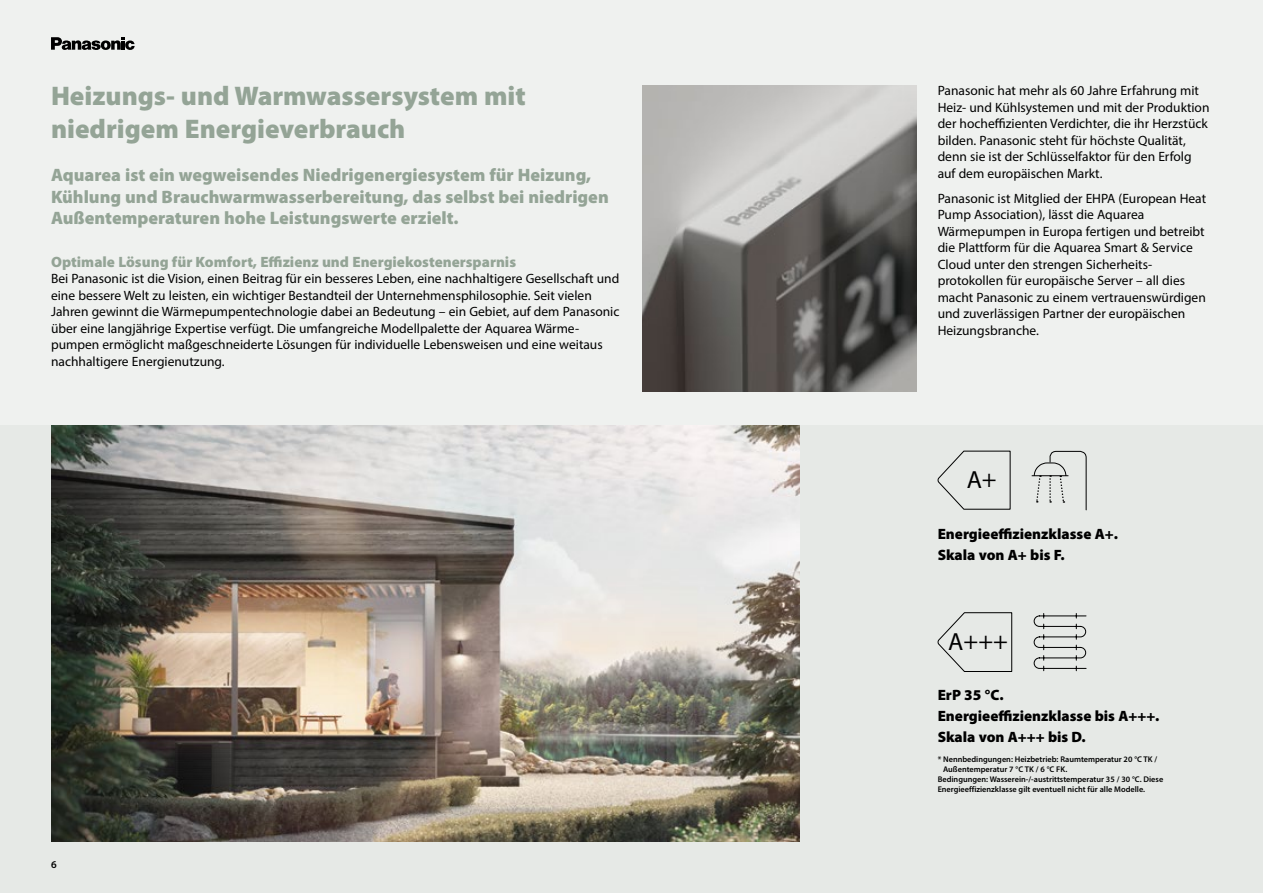
<style>
.page{position:relative;width:1263px;height:893px;background:#eff1ef}
.page>*{position:absolute;margin:0;border:0;box-sizing:border-box;transform-origin:0 0}
._00_23_HEADLINE_18BK{font:900 27px/32.4px "Myriad Pro";color:#94a496}
.t1{font:24.9px "Myriad Pro";color:#000}
._00_23_HEADLINE_12B{font:900 18px/21.6px "Myriad Pro";color:#94a496}
._01_23_TEXT_10B{font:900 15px "Myriad Pro";color:#000}
._01_23_TEXT_10B_EDIT{font:900 15px "Myriad Pro";color:#94a496}
._01_23_TEXT_9R{font:13.5px/16.5px "Myriad Pro";color:#000}
.t2{font:600 10.5px "Myriad Pro";color:#000}
._01_20_TEXT_5_5M{font:600 8.25px/9.9px "Myriad Pro";color:#000}
</style>
<div class="page">
<div style="left:0;top:425px;width:1263px;height:468px;background:#e6e9e6"></div>
<svg style="left:937px;top:612px;width:75px;height:60px"></svg>
<svg style="left:1033px;top:613px;width:54px;height:58px"></svg>
<svg style="left:937px;top:450px;width:74px;height:60px"></svg>
<hr style="left:1032px;top:475px;width:36px;height:1px;background:#000">
<svg style="left:1033px;top:451px;width:54px;height:60px"></svg>
<img style="left:51px;top:425px;width:748px;height:417px">
<img style="left:642px;top:85px;width:274px;height:306px">
<svg style="left:51px;top:37px;width:84px;height:13px"></svg>
<p class="_00_23_HEADLINE_18BK" style="left:51px;top:79px;width:476px">Heizungs- und Warmwassersystem mit niedrigem Energieverbrauch</p>
<p class="_00_23_HEADLINE_12B" style="left:51px;top:163px;width:559px">Aquarea ist ein wegweisendes Niedrigenergiesystem für Heizung,<br>Kühlung und Brauchwarmwasserbereitung, das selbst bei niedrigen<br>Außentemperaturen hohe Leistungswerte erzielt.</p>
<p class="_01_23_TEXT_10B_EDIT" style="left:51px;top:252px;width:467px">Optimale Lösung für Komfort, Effizienz und Energiekostenersparnis</p>
<p class="_01_23_TEXT_9R" style="left:51px;top:270px;width:570px">Bei Panasonic ist die Vision, einen Beitrag für ein besseres Leben, eine nachhaltigere Gesellschaft und eine bessere Welt zu leisten, ein wichtiger Bestandteil der Unternehmensphilosophie. Seit vielen Jahren gewinnt die Wärmepumpentechnologie dabei an Bedeutung – ein Gebiet, auf dem Panasonic über eine langjährige Expertise verfügt. Die umfangreiche Modellpalette der Aquarea Wärme&shy;pumpen ermöglicht maßgeschneiderte Lösungen für individuelle Lebensweisen und eine weitaus nachhaltigere Energienutzung.</p>
<p class="t2" style="left:51px;top:858px;width:7px">6</p>
<p class="_01_23_TEXT_9R" style="left:938px;top:82px;width:273px">Panasonic hat mehr als 60 Jahre Erfahrung mit Heiz- und Kühlsystemen und mit der Produktion der hocheffizienten Verdichter, die ihr Herzstück bilden. Panasonic steht für höchste Qualität, denn sie ist der Schlüsselfaktor für den Erfolg auf dem europäischen Markt.</p>
<p class="_01_23_TEXT_9R" style="left:938px;top:190px;width:270px">Panasonic ist Mitglied der EHPA (European Heat Pump Association), lässt die Aquarea Wärmepumpen in Europa fertigen und betreibt die Plattform für die Aquarea Smart &amp; Service Cloud unter den strengen Sicherheits&shy;protokollen für europäische Server – all dies macht Panasonic zu einem vertrauenswürdigen und zuverlässigen Partner der europäischen Heizungsbranche.</p>
<p class="t1" style="left:967px;top:464px;width:32px">A+</p>
<p class="_01_23_TEXT_10B" style="left:938px;top:523px;width:182px">Energieeffizienzklasse A+.</p>
<p class="_01_23_TEXT_10B" style="left:938px;top:544px;width:129px">Skala von A+ bis F.</p>
<p class="t1" style="left:948px;top:625px;width:61px">A+++</p>
<p class="_01_23_TEXT_10B" style="left:938px;top:685px;width:67px">ErP 35 °C.</p>
<p class="_01_23_TEXT_10B" style="left:938px;top:706px;width:223px">Energieeffizienzklasse bis A+++.</p>
<p class="_01_23_TEXT_10B" style="left:938px;top:727px;width:150px">Skala von A+++ bis D.</p>
<p class="_01_20_TEXT_5_5M" style="left:943px;top:754px;width:216px;text-indent:-5px">* Nennbedingungen: Heizbetrieb: Raumtemperatur 20 °C TK /<br>Außentemperatur 7 °C TK / 6 °C FK.</p>
<p class="_01_20_TEXT_5_5M" style="left:938px;top:774px;width:227px">Bedingungen: Wasserein-/-austrittstemperatur 35 / 30 °C. Diese<br>Energieeffizienzklasse gilt eventuell nicht für alle Modelle.</p>
</div>
